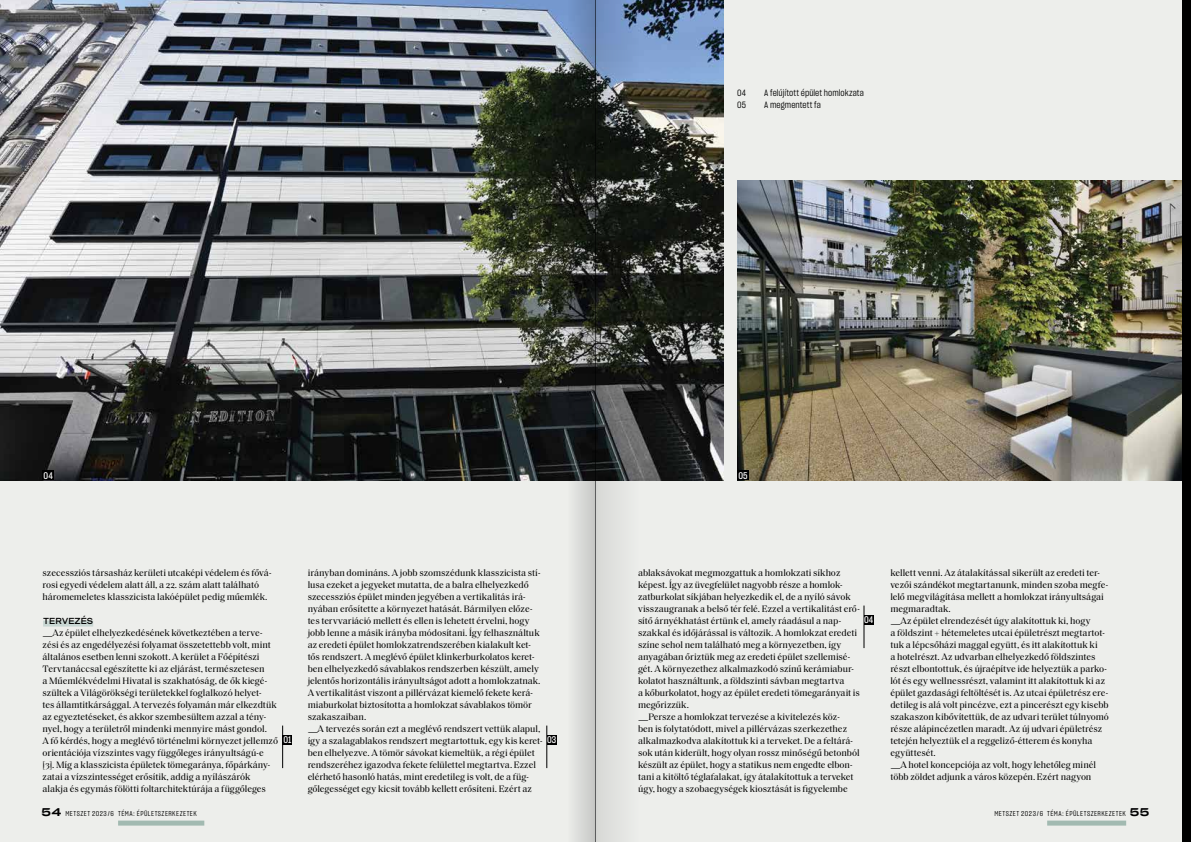
<style>
.page{position:relative;width:1191px;height:842px;background:#fff}
.page>*{position:absolute;margin:0;border:0;box-sizing:border-box;transform-origin:0 0}
.t1{font:9.5px/12px "Saol Text";letter-spacing:-.005em;color:#000}
.t2{font:9.5px "Sharp Grotesk Medium 15";letter-spacing:.005em;color:#fff}
.t3{font:9px "Sharp Grotesk Book 15";letter-spacing:.005em;color:#000}
.t4{font:700 9px "Mid Century Sans Sm";color:#000}
.t5{font:7px "Sharp Grotesk Book 15";letter-spacing:.07em;color:#000}
.s1{font-family:"Mid Century Sans"}
.s2{font-family:"Sharp Grotesk Medium 25";font-size:11px}
</style>
<div class="page">
<div style="left:0;top:0;width:595px;height:842px;background:#edeeeb"></div>
<div style="left:595px;top:0;width:596px;height:842px;background:#edeeeb"></div>
<div style="left:43px;top:620px;width:50px;height:6px;background:#c8d7d3"></div>
<img style="left:737px;top:180px;width:445px;height:300px">
<img style="left:0;top:0;width:723px;height:480px">
<div style="left:737px;top:471px;width:11px;height:9px;background:#000"></div>
<div style="left:43px;top:471px;width:11px;height:9px;background:#000"></div>
<hr style="left:282px;top:725px;width:1px;height:43px;background:#000">
<div style="left:283px;top:735px;width:9px;height:9px;background:#000"></div>
<hr style="left:546px;top:725px;width:1px;height:43px;background:#000">
<div style="left:547px;top:735px;width:9px;height:9px;background:#000"></div>
<hr style="left:863px;top:605px;width:1px;height:43px;background:#000">
<div style="left:864px;top:615px;width:9px;height:9px;background:#000"></div>
<div style="left:1182px;top:0;width:9px;height:842px;background:#000"></div>
<div style="left:118px;top:820px;width:86px;height:5px;background:#a2bab1"></div>
<div style="left:1047px;top:820px;width:79px;height:5px;background:#a2bab1"></div>
<svg style="left:596px;top:0;width:42px;height:842px"></svg>
<svg style="left:567px;top:0;width:28px;height:842px"></svg>
<hr style="left:595px;top:0;width:1px;height:842px;background:#8a8c8e">
<p class="t3" style="left:737px;top:87px;width:10px">04</p>
<p class="t3" style="left:764px;top:87px;width:101px">A felújított épület homlokzata</p>
<p class="t3" style="left:737px;top:99px;width:10px">05</p>
<p class="t3" style="left:764px;top:99px;width:58px">A megmentett fa</p>
<p class="t2" style="left:44px;top:469px;width:11px">04</p>
<p class="t2" style="left:738px;top:469px;width:11px">05</p>
<p class="t1" style="left:308px;top:566px;width:237px">irányban domináns. A jobb szomszédunk klasszicista stí&shy;lusa ezeket a jegyeket mutatta, de a balra elhelyezkedő szecessziós épület minden jegyében a vertikalitás irá&shy;nyában erősítette a környezet hatását. Bármilyen előze&shy;tes tervvariáció mellett és ellen is lehetett érvelni, hogy jobb lenne a másik irányba módosítani. Így felhasználtuk az eredeti épület homlokzatrendszerében kialakult ket&shy;tős rendszert. A meglévő épület klinkerburkolatos keret&shy;ben elhelyezkedő sávablakos rendszerben készült, amely jelentős horizontális irányultságot adott a homlokzatnak.<br>A vertikalitást viszont a pillérvázat kiemelő fekete kerá&shy;miaburkolat biztosította a homlokzat sávablakos tömör szakaszaiban.<br><span class="s1">—</span>A tervezés során ezt a meglévő rendszert vettük alapul, így a szalagablakos rendszert megtartottuk, egy kis keret&shy;ben elhelyezve. A tömör sávokat kiemeltük, a régi épület rendszeréhez igazodva fekete felülettel megtartva. Ezzel elérhető hasonló hatás, mint eredetileg is volt, de a füg&shy;gőlegességet egy kicsit tovább kellett erősíteni. Ezért az</p>
<p class="t1" style="left:638px;top:566px;width:223px">ablaksávokat megmozgattuk a homlokzati síkhoz képest. Így az üvegfelület nagyobb része a homlok&shy;zatburkolat síkjában helyezkedik el, de a nyíló sávok visszaugranak a belső tér felé. Ezzel a vertikalitást erő&shy;sítő árnyékhatást értünk el, amely ráadásul a nap&shy;szakkal és időjárással is változik. A homlokzat eredeti színe sehol nem található meg a környezetben, így anyagában őriztük meg az eredeti épület szellemisé&shy;gét. A környezethez alkalmazkodó színű kerámiabur&shy;kolatot használtunk, a földszinti sávban megtartva<br>a kőburkolatot, hogy az épület eredeti tömegarányait is megőrizzük.<br><span class="s1">—</span>Persze a homlokzat tervezése a kivitelezés köz-<br>ben is folytatódott, mivel a pillérvázas szerkezethez alkalmazkodva alakítottuk ki a terveket. De a feltárá&shy;sok után kiderült, hogy olyan rossz minőségű betonból készült az épület, hogy a statikus nem engedte elbon&shy;tani a kitöltő téglafalakat, így átalakítottuk a terveket úgy, hogy a szobaegységek kiosztását is figyelembe</p>
<p class="t1" style="left:890px;top:566px;width:220px">kellett venni. Az átalakítással sikerült az eredeti ter&shy;vezői szándékot megtartanunk, minden szoba megfe&shy;lelő megvilágítása mellett a homlokzat irányultságai megmaradtak.<br><span class="s1">—</span>Az épület elrendezését úgy alakítottuk ki, hogy<br>a földszint + hétemeletes utcai épületrészt megtartot&shy;tuk a lépcsőházi maggal együtt, és itt alakítottuk ki<br>a hotelrészt. Az udvarban elhelyezkedő földszintes részt elbontottuk, és újraépítve ide helyeztük a parko&shy;lót és egy wellnessrészt, valamint itt alakítottuk ki az épület gazdasági feltöltését is. Az utcai épületrész ere&shy;detileg is alá volt pincézve, ezt a pincerészt egy kisebb szakaszon kibővítettük, de az udvari terület túlnyomó része alápincézetlen maradt. Az új udvari épületrész tetején helyeztük el a reggeliző-étterem és konyha együttesét.<br><span class="s1">—</span>A hotel koncepciója az volt, hogy lehetőleg minél több zöldet adjunk a város közepén. Ezért nagyon</p>
<p class="t1" style="left:43px;top:566px;width:231px">szecessziós társasház kerületi utcaképi védelem és fővá&shy;rosi egyedi védelem alatt áll, a 22. szám alatt található háromemeletes klasszicista lakóépület pedig műemlék.</p>
<p class="t4" style="left:43px;top:616px;width:52px">TERVEZÉS</p>
<p class="t1" style="left:43px;top:626px;width:237px"><span class="s1">—</span>Az épület elhelyezkedésének következtében a terve&shy;zési és az engedélyezési folyamat összetettebb volt, mint általános esetben lenni szokott. A kerület a Főépítészi Tervtanáccsal egészítette ki az eljárást, természetesen<br>a Műemlékvédelmi Hivatal is szakhatóság, de ők kiegé&shy;szültek a Világörökségi területekkel foglalkozó helyet-<br>tes államtitkársággal. A tervezés folyamán már elkezdtük az egyeztetéseket, és akkor szembesültem azzal a tén - nyel, hogy a területről mindenki mennyire mást gondol.<br>A fő kérdés, hogy a meglévő történelmi környezet jellemző orientációja vízszintes vagy függőleges irányultságú-e [3]. Míg a klasszicista épületek tömegaránya, főpárkány&shy;zatai a vízszintességet erősítik, addig a nyílászárók alakja és egymás fölötti foltarchitektúrája a függőleges</p>
<p class="t2" style="left:864px;top:613px;width:11px">04</p>
<p class="t2" style="left:283px;top:733px;width:9px">01</p>
<p class="t2" style="left:547px;top:733px;width:11px">03</p>
<p class="t5" style="left:42px;top:809px;width:157px"><span class="s2">54</span> METSZET 2023/6 TÉMA: ÉPÜLETSZERKEZETEK</p>
<p class="t5" style="left:994px;top:809px;width:156px">METSZET 2023/6 TÉMA: ÉPÜLETSZERKEZETEK <span class="s2">55</span></p>
</div>
